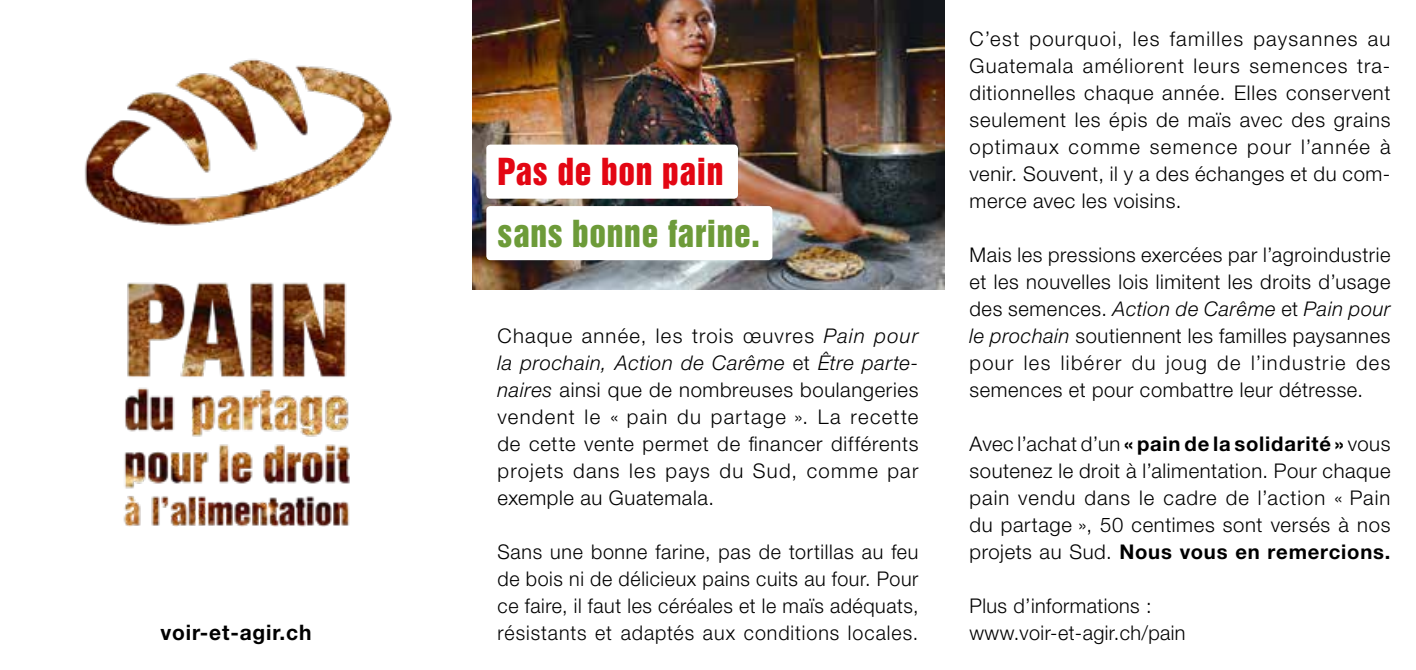
<style>
.page{position:relative;width:1416px;height:670px;background:#fff}
.page>*{position:absolute;margin:0;border:0;box-sizing:border-box;transform-origin:0 0}
.t1{font:33.98px "Helvetica Inserat LT Std";letter-spacing:.02em;color:#6d9b39}
.t2{font:33.98px "Helvetica Inserat LT Std";letter-spacing:.02em;color:#e30613}
.t3{font:700 21.38px "Helvetica Neue LT Std";letter-spacing:.04em;color:#000}
.t4{font:300 20.25px/27px "Helvetica Neue LT Std";letter-spacing:.03em;color:#000;text-align:justify}
.t5{font:300 20.25px "Helvetica Neue LT Std";letter-spacing:.05em;color:#000}
.s1{font-style:italic}
.s2{font-weight:700}
</style>
<div class="page">
<img style="left:472px;top:0;width:472px;height:289px">
<div style="left:486px;top:145px;width:252px;height:54px;background:#fff;border-radius:4px"></div>
<div style="left:486px;top:206px;width:286px;height:54px;background:#fff;border-radius:4px"></div>
<img style="left:84px;top:59px;width:308px;height:468px">
<h1 class="t2" style="left:497px;top:151px;width:228px">Pas de bon pain</h1>
<h1 class="t1" style="left:497px;top:213px;width:264px">sans bonne farine.</h1>
<p class="t4" style="left:497px;top:322px;width:422px">Chaque année, les trois œuvres <span class="s1">Pain pour la prochain, Action de Carême</span> et <span class="s1">Être parte&shy;naires</span> ainsi que de nombreuses boulangeries vendent le « pain du partage ». La recette de cette vente permet de financer différents projets dans les pays du Sud, comme par exemple au Guatemala.</p>
<p class="t4" style="left:497px;top:538px;width:423px">Sans une bonne farine, pas de tortillas au feu de bois ni de délicieux pains cuits au four. Pour ce faire, il faut les céréales et le maïs adéquats,</p>
<p class="t3" style="left:160px;top:619px;width:152px">voir-et-agir.ch</p>
<p class="t5" style="left:497px;top:621px;width:422px">résistants et adaptés aux conditions locales.</p>
<p class="t4" style="left:969px;top:25px;width:422px">C’est pourquoi, les familles paysannes au Guatemala améliorent leurs semences tra&shy;ditionnelles chaque année. Elles conservent seulement les épis de maïs avec des grains optimaux comme semence pour l’année à venir. Souvent, il y a des échanges et du com&shy;merce avec les voisins.</p>
<p class="t4" style="left:969px;top:241px;width:423px">Mais les pressions exercées par l’agroindustrie et les nouvelles lois limitent les droits d’usage des semences. <span class="s1">Action de Carême</span> et <span class="s1">Pain pour le prochain</span> soutiennent les familles paysannes pour les libérer du joug de l’industrie des semences et pour combattre leur détresse.</p>
<p class="t4" style="left:969px;top:430px;width:422px">Avec l’achat d’un <span class="s2">« pain de la solidarité »</span> vous soutenez le droit à l’alimentation. Pour chaque pain vendu dans le cadre de l’action « Pain du partage », 50 centimes sont versés à nos projets au Sud. <span class="s2">Nous vous en remercions.</span></p>
<p class="t4" style="left:969px;top:592px;width:218px">Plus d’informations : www.voir-et-agir.ch/pain</p>
</div>
